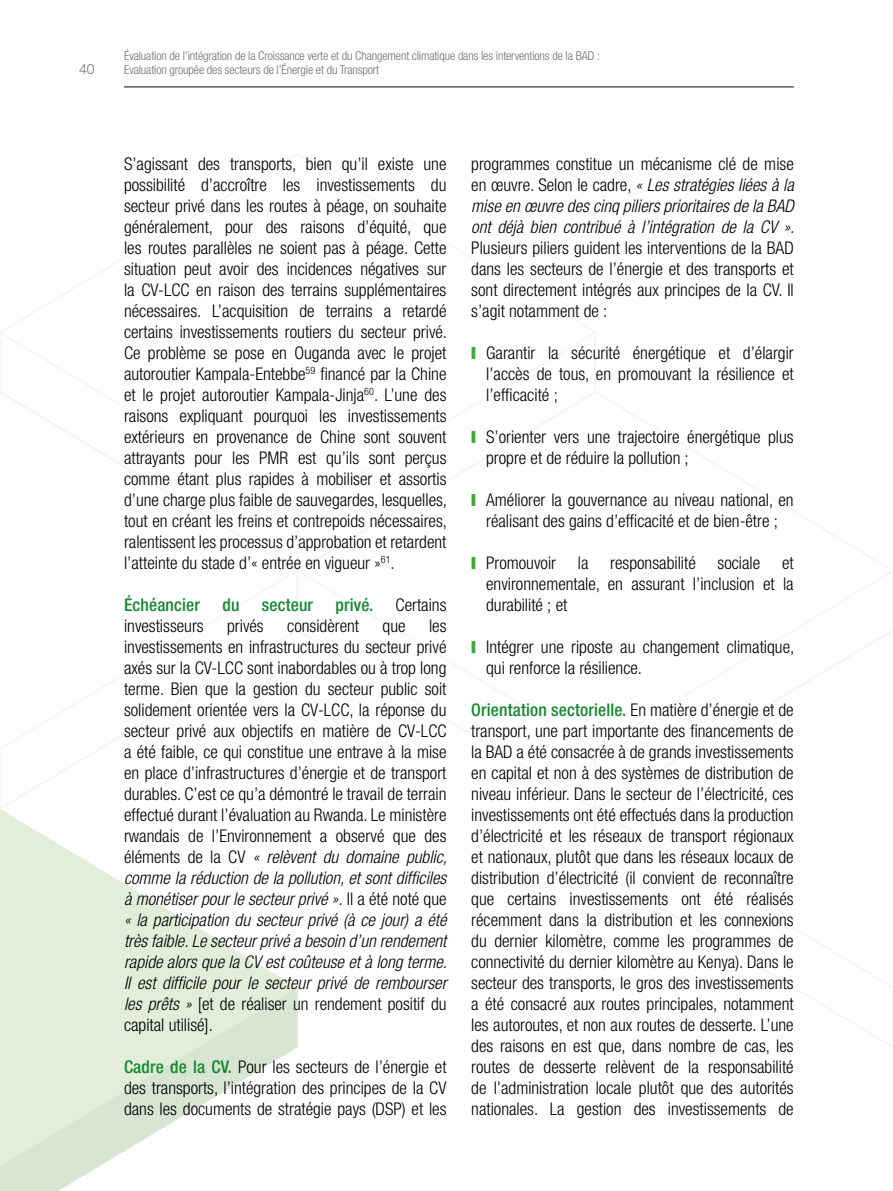
<style>
.page{position:relative;width:893px;height:1191px;background:#fff}
.page>*{position:absolute;margin:0;border:0;box-sizing:border-box;transform-origin:0 0}
.t1{font:300 condensed 17.5px/21px "Helvetica Neue LT Std";color:#000;text-align:justify}
.t2{font:italic 300 condensed 17.5px/21px "Helvetica Neue LT Std";color:#000;text-align:justify}
.t3{font:500 condensed 17.5px "Helvetica Neue LT Std";letter-spacing:.01em;color:#15882e}
.t4{font:300 14px "Helvetica Neue LT Std";color:#706f6f}
.t5{font:300 condensed 12.25px/14px "Helvetica Neue LT Std";letter-spacing:-.01em;color:#706f6f}
.s1{font-style:italic}
.s2{font-weight:500;color:#15882e}
.s3{font-style:normal}
.s4{color:#3aaa35}
</style>
<div class="page">
<svg style="left:0;top:811px;width:296px;height:176px;fill:#e2eeda"></svg>
<svg style="left:0;top:987px;width:298px;height:204px"></svg>
<svg style="left:0;top:1158px;width:1px;height:33px"></svg>
<hr style="left:124px;top:86px;width:670px;height:2px;background:#706f6f">
<p class="t4" style="left:79px;top:61px;width:17px">40</p>
<p class="t5" style="left:124px;top:49px;width:477px">Évaluation de l’intégration de la Croissance verte et du Changement climatique dans les interventions de la BAD :<br>Evaluation groupée des secteurs de l’Énergie et du Transport</p>
<p class="t1" style="left:124px;top:153px;width:325px">S’agissant des transports, bien qu’il existe une possibilité d’accroître les investissements du secteur privé dans les routes à péage, on souhaite généralement, pour des raisons d’équité, que les routes parallèles ne soient pas à péage. Cette situation peut avoir des incidences négatives sur la CV-LCC en raison des terrains supplémentaires nécessaires. L’acquisition de terrains a retardé certains investissements routiers du secteur privé.<br>Ce problème se pose en Ouganda avec le projet autoroutier Kampala-Entebbe<sup>59</sup> financé par la Chine et le projet autoroutier Kampala-Jinja<sup>60</sup>. L’une des raisons expliquant pourquoi les investissements extérieurs en provenance de Chine sont souvent attrayants pour les PMR est qu’ils sont perçus comme étant plus rapides à mobiliser et assortis d’une charge plus faible de sauvegardes, lesquelles, tout en créant les freins et contrepoids nécessaires, ralentissent les processus d’approbation et retardent l’atteinte du stade d’« entrée en vigueur »<sup>61</sup>.</p>
<p class="t3" style="left:124px;top:594px;width:77px">Échéancier</p>
<p class="t3" style="left:222px;top:594px;width:19px">du</p>
<p class="t3" style="left:262px;top:594px;width:53px">secteur</p>
<p class="t3" style="left:336px;top:594px;width:39px">privé.</p>
<p class="t1" style="left:396px;top:594px;width:52px">Certains</p>
<p class="t1" style="left:124px;top:615px;width:81px">investisseurs</p>
<p class="t1" style="left:227px;top:615px;width:38px">privés</p>
<p class="t1" style="left:287px;top:615px;width:73px">considèrent</p>
<p class="t1" style="left:383px;top:615px;width:24px">que</p>
<p class="t1" style="left:124px;top:615px;width:325px;text-indent:305px">les investissements en infrastructures du secteur privé axés sur la CV-LCC sont inabordables ou à trop long terme. Bien que la gestion du secteur public soit solidement orientée vers la CV-LCC, la réponse du secteur privé aux objectifs en matière de CV-LCC a été faible, ce qui constitue une entrave à la mise en place d’infrastructures d’énergie et de transport durables. C’est ce qu’a démontré le travail de terrain effectué durant l’évaluation au Rwanda. Le ministère rwandais de l’Environnement a observé que des éléments de la CV <span class="s1">« relèvent du domaine public, comme la réduction de la pollution, et sont difficiles à monétiser pour le secteur privé ».</span> Il a été noté que <span class="s1">« la participation du secteur privé (à ce jour) a été très faible. Le secteur privé a besoin d’un rendement rapide alors que la CV est coûteuse et à long terme.<br>Il est difficile pour le secteur privé de rembourser les prêts »</span> [et de réaliser un rendement positif du capital utilisé].</p>
<p class="t1" style="left:124px;top:1056px;width:324px"><span class="s2">Cadre de la CV.</span> Pour les secteurs de l’énergie et des transports, l’intégration des principes de la CV dans les documents de stratégie pays (DSP) et les</p>
<p class="t2" style="left:471px;top:154px;width:325px"><span class="s3">programmes constitue un mécanisme clé de mise en œuvre. Selon le cadre,</span> « Les stratégies liées à la mise en œuvre des cinq piliers prioritaires de la BAD ont déjà bien contribué à l’intégration de la CV ».</p>
<p class="t1" style="left:471px;top:237px;width:324px">Plusieurs piliers guident les interventions de la BAD dans les secteurs de l’énergie et des transports et sont directement intégrés aux principes de la CV. Il s’agit notamment de :</p>
<p class="t1" style="left:486px;top:342px;width:309px;text-indent:-15px"><span class="s4">❙</span> Garantir la sécurité énergétique et d’élargir l’accès de tous, en promouvant la résilience et l’efficacité ;</p>
<p class="t1" style="left:486px;top:426px;width:309px;text-indent:-15px"><span class="s4">❙</span> S’orienter vers une trajectoire énergétique plus propre et de réduire la pollution ;</p>
<p class="t1" style="left:471px;top:489px;width:324px;text-align:center"><span class="s4">❙</span> Améliorer la gouvernance au niveau national, en réalisant des gains d’efficacité et de bien-être ;</p>
<p class="t1" style="left:486px;top:552px;width:309px;text-indent:-15px"><span class="s4">❙</span> Promouvoir la responsabilité sociale et environnementale, en assurant l’inclusion et la durabilité ; et</p>
<p class="t1" style="left:486px;top:636px;width:310px;text-indent:-15px"><span class="s4">❙</span> Intégrer une riposte au changement climatique, qui renforce la résilience.</p>
<p class="t1" style="left:471px;top:699px;width:324px"><span class="s2">Orientation sectorielle.</span> En matière d’énergie et de transport, une part importante des financements de la BAD a été consacrée à de grands investissements en capital et non à des systèmes de distribution de niveau inférieur. Dans le secteur de l’électricité, ces investissements ont été effectués dans la production d’électricité et les réseaux de transport régionaux et nationaux, plutôt que dans les réseaux locaux de distribution d’électricité (il convient de reconnaître que certains investissements ont été réalisés récemment dans la distribution et les connexions du dernier kilomètre, comme les programmes de connectivité du dernier kilomètre au Kenya). Dans le secteur des transports, le gros des investissements a été consacré aux routes principales, notamment les autoroutes, et non aux routes de desserte. L’une des raisons en est que, dans nombre de cas, les routes de desserte relèvent de la responsabilité de l’administration locale plutôt que des autorités nationales. La gestion des investissements de</p>
</div>
